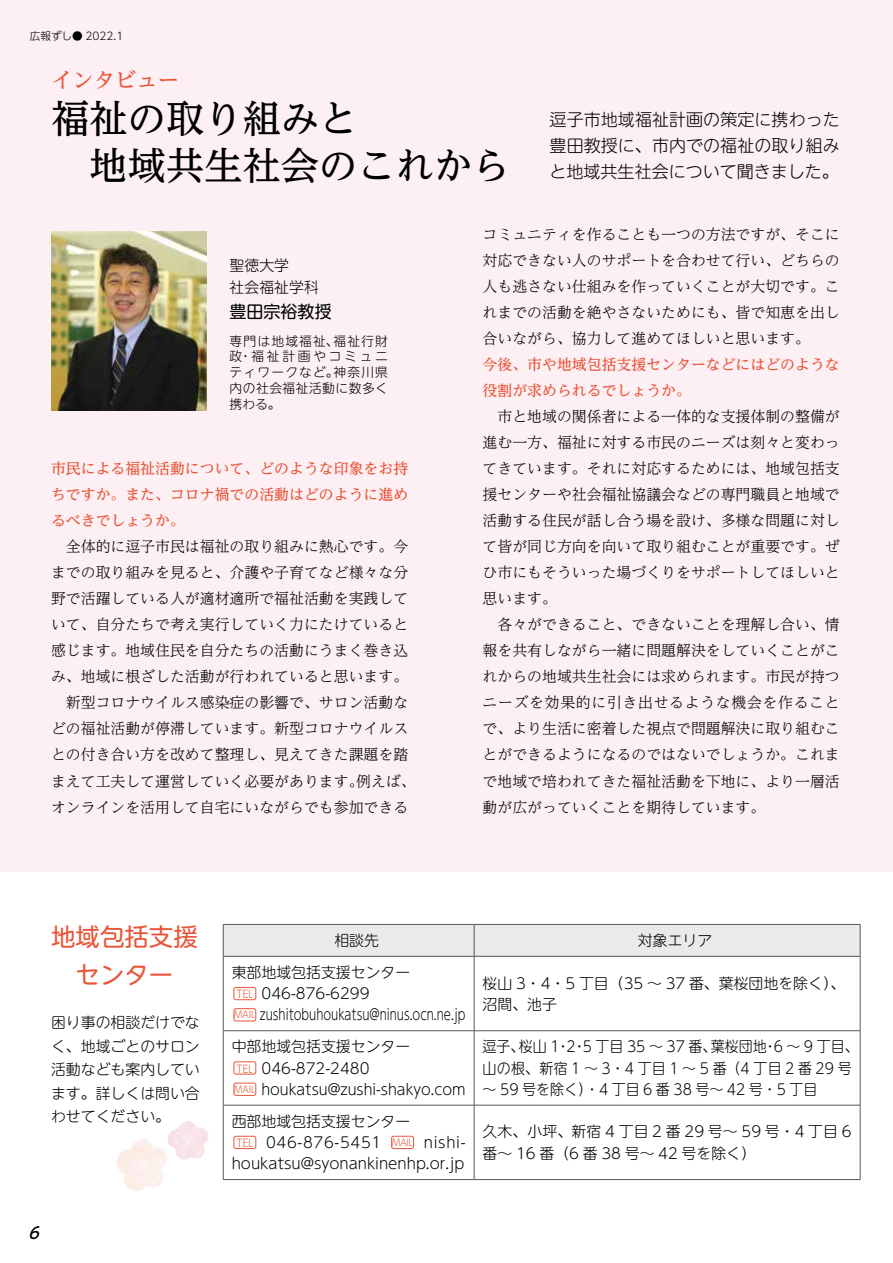
<style>
.page{position:relative;width:893px;height:1263px;background:#fff}
.page>*{position:absolute;margin:0;border:0;box-sizing:border-box;transform-origin:0 0}
.t1{font:500 38.25px/46.8px "UD Reimin Pro";color:#000}
.t2{font:24.45px/38.2px "UD Shin M Go Pro";color:#ea5539;text-align:center}
.t3{font:500 21.3px "UD Reimin Pro";color:#ea5539}
.t4{font:300 16.95px/26.1px "UD Shin M Go Pro";letter-spacing:.005em;color:#000;text-align:justify}
.t5{font:16.95px "UD Shin M Go Pro";color:#000}
.t6{font:italic 500 15.9px "UD Shin Go Pro";color:#000}
.t7{font:300 14.85px/26.1px "UD Reimin Pro";color:#000;text-align:center}
.t8{font:300 14.85px/21.3px "UD Shin M Go Pro";color:#000}
.t9{font:500 14.85px/26.1px "UD Reimin Pro";color:#ea5539;text-align:justify}
.t10{font:300 14.85px/21.3px "UD Shin M Go Pro";color:#000;scale:.94 1}
.t11{font:300 14.85px "UD Shin M Go Pro";letter-spacing:.045em;color:#000}
.t12{font:300 12.75px/15.9px "UD Shin M Go Pro";letter-spacing:.09em;color:#000;text-align:justify}
.t13{font:300 10.65px "UD Shin Go Pro";color:#000}
.s1{font-family:"UD Shin Go Pro";font-size:10.65px;color:#ea5539}
.s2{font-family:"UD Shin Go Pro";font-size:9.6px;color:#ea5539}
</style>
<div class="page">
<div style="left:0;top:0;width:893px;height:872px;background:#fcf0f4"></div>
<img style="left:51px;top:232px;width:156px;height:179px">
<img style="left:131px;top:1139px;width:12px;height:10px">
<svg style="left:182px;top:1121px;width:6px;height:3px"></svg>
<div style="left:224px;top:925px;width:636px;height:31px;background:#e9eaea"></div>
<hr style="left:223px;top:924px;width:251px;height:1px;background:#595757">
<hr style="left:223px;top:925px;width:1px;height:31px;background:#595757">
<hr style="left:474px;top:924px;width:386px;height:1px;background:#595757">
<hr style="left:474px;top:925px;width:1px;height:31px;background:#595757">
<hr style="left:860px;top:925px;width:1px;height:31px;background:#595757">
<hr style="left:223px;top:956px;width:251px;height:1px;background:#595757">
<hr style="left:223px;top:956px;width:1px;height:74px;background:#595757">
<hr style="left:474px;top:956px;width:386px;height:1px;background:#595757">
<hr style="left:474px;top:956px;width:1px;height:74px;background:#595757">
<hr style="left:860px;top:956px;width:1px;height:74px;background:#595757">
<hr style="left:223px;top:1030px;width:251px;height:1px;background:#595757">
<hr style="left:223px;top:1031px;width:1px;height:74px;background:#595757">
<hr style="left:474px;top:1030px;width:386px;height:1px;background:#595757">
<hr style="left:474px;top:1031px;width:1px;height:74px;background:#595757">
<hr style="left:860px;top:1031px;width:1px;height:74px;background:#595757">
<hr style="left:223px;top:1105px;width:251px;height:1px;background:#595757">
<hr style="left:223px;top:1105px;width:1px;height:74px;background:#595757">
<hr style="left:474px;top:1105px;width:386px;height:1px;background:#595757">
<hr style="left:474px;top:1105px;width:1px;height:74px;background:#595757">
<hr style="left:860px;top:1105px;width:1px;height:74px;background:#595757">
<hr style="left:223px;top:1179px;width:251px;height:1px;background:#595757">
<hr style="left:474px;top:1179px;width:386px;height:1px;background:#595757">
<div style="left:234px;top:987px;width:22px;height:13px;border:1px solid #ea5539;border-radius:2px"></div>
<div style="left:234px;top:1008px;width:22px;height:13px;border:1px solid #ea5539;border-radius:2px"></div>
<div style="left:234px;top:1062px;width:22px;height:12px;border:1px solid #ea5539;border-radius:2px"></div>
<div style="left:234px;top:1083px;width:22px;height:12px;border:1px solid #ea5539;border-radius:2px"></div>
<div style="left:234px;top:1136px;width:22px;height:13px;border:1px solid #ea5539;border-radius:2px"></div>
<div style="left:391px;top:1136px;width:23px;height:13px;border:1px solid #ea5539;border-radius:2px"></div>
<p class="t13" style="left:30px;top:28px;width:95px">広報ずし● 2022.1</p>
<h3 class="t3" style="left:51px;top:63px;width:129px">インタビュー</h3>
<h1 class="t1" style="left:90px;top:94px;width:422px;text-indent:-38px">福祉の取り組みと<br>地域共生社会のこれから</h1>
<p class="t4" style="left:550px;top:106px;width:292px">逗子市地域福祉計画の策定に携わった豊田教授に、市内での福祉の取り組みと地域共生社会について聞きました。</p>
<p class="t8" style="left:230px;top:253px;width:91px;line-height:22.4px">聖徳大学<br>社会福祉学科</p>
<p class="t5" style="left:230px;top:297px;width:104px">豊田宗裕教授</p>
<p class="t12" style="left:230px;top:332px;width:160px">専門は地域福祉、福祉行財政・福祉計画やコミュニティワークなど。神奈川県内の社会福祉活動に数多く携わる。</p>
<p class="t9" style="left:51px;top:455px;width:359px">市民による福祉活動について、どのような印象をお持ちですか。また、コロナ禍での活動はどのように進めるべきでしょうか。</p>
<p class="t7" style="left:51px;top:533px;width:366px">全体的に逗子市民は福祉の取り組みに熱心です。今<br>までの取り組みを見ると、介護や子育てなど様々な分野で活躍している人が適材適所で福祉活動を実践していて、自分たちで考え実行していく力にたけていると感じます。地域住民を自分たちの活動にうまく巻き込み、地域に根ざした活動が行われていると思います。　新型コロナウイルス感染症の影響で、サロン活動などの福祉活動が停滞しています。新型コロナウイルスとの付き合い方を改めて整理し、見えてきた課題を踏まえて工夫して運営していく必要があります。例えば、オンラインを活用して自宅にいながらでも参加できる</p>
<p class="t7" style="left:483px;top:220px;width:359px;text-align:justify">コミュニティを作ることも一つの方法ですが、そこに対応できない人のサポートを合わせて行い、どちらの人も逃さない仕組みを作っていくことが大切です。これまでの活動を絶やさないためにも、皆で知恵を出し合いながら、協力して進めてほしいと思います。</p>
<p class="t9" style="left:483px;top:351px;width:359px">今後、市や地域包括支援センターなどにはどのような役割が求められるでしょうか。</p>
<p class="t7" style="left:483px;top:403px;width:359px;text-align:left">　市と地域の関係者による一体的な支援体制の整備が進む一方、福祉に対する市民のニーズは刻々と変わってきています。それに対応するためには、地域包括支援センターや社会福祉協議会などの専門職員と地域で活動する住民が話し合う場を設け、多様な問題に対して皆が同じ方向を向いて取り組むことが重要です。ぜひ市にもそういった場づくりをサポートしてほしいと思います。<br>　各々ができること、できないことを理解し合い、情報を共有しながら一緒に問題解決をしていくことがこれからの地域共生社会には求められます。市民が持つニーズを効果的に引き出せるような機会を作ることで、より生活に密着した視点で問題解決に取り組むことができるようになるのではないでしょうか。これまで地域で培われてきた福祉活動を下地に、より一層活動が広がっていくことを期待しています。</p>
<h2 class="t2" style="left:51px;top:916px;width:148px">地域包括支援センター</h2>
<p class="t8" style="left:51px;top:1010px;width:150px;line-height:23.4px;text-align:justify">困り事の相談だけでなく、地域ごとのサロン活動なども案内しています。詳しくは問い合わせてください。</p>
<p class="t6" style="left:28px;top:1220px;width:19px">6</p>
<p class="t8" style="left:334px;top:929px;width:46px">相談先</p>
<p class="t8" style="left:638px;top:929px;width:76px">対象エリア</p>
<p class="t8" style="left:232px;top:961px;width:235px">東部地域包括支援センター<br><span class="s1">TEL</span> 046-876-6299<br><span class="s2">MAIL</span> zushitobuhoukatsu@ninus.ocn.ne.jp</p>
<p class="t8" style="left:483px;top:971px;width:364px">桜山 3・4・5 丁目（35 ～ 37 番、葉桜団地を除く）、沼間、池子</p>
<p class="t8" style="left:232px;top:1035px;width:235px">中部地域包括支援センター<br><span class="s1">TEL</span> 046-872-2480<br><span class="s2">MAIL</span> houkatsu@zushi-shakyo.com</p>
<p class="t10" style="left:483px;top:1035px;width:401px">逗子、桜山 1・2・5 丁目 35 ～ 37 番、葉桜団地・6 ～ 9 丁目、山の根、新宿1～3・4丁目1～ 5番（4丁目2番29号～ 59 号を除く）・4 丁目 6 番 38 号～ 42 号・5 丁目</p>
<p class="t8" style="left:232px;top:1110px;width:180px">西部地域包括支援センター</p>
<p class="t11" style="left:237px;top:1130px;width:230px"><span class="s1">TEL</span> 046-876-5451 <span class="s2">MAIL</span> nishi-</p>
<p class="t8" style="left:232px;top:1152px;width:234px">houkatsu@syonankinenhp.or.jp</p>
<p class="t8" style="left:483px;top:1120px;width:371px">久木、小坪、新宿 4 丁目 2 番 29 号～ 59 号・4 丁目 6番～ 16 番（6 番 38 号～ 42 号を除く）</p>
</div>
